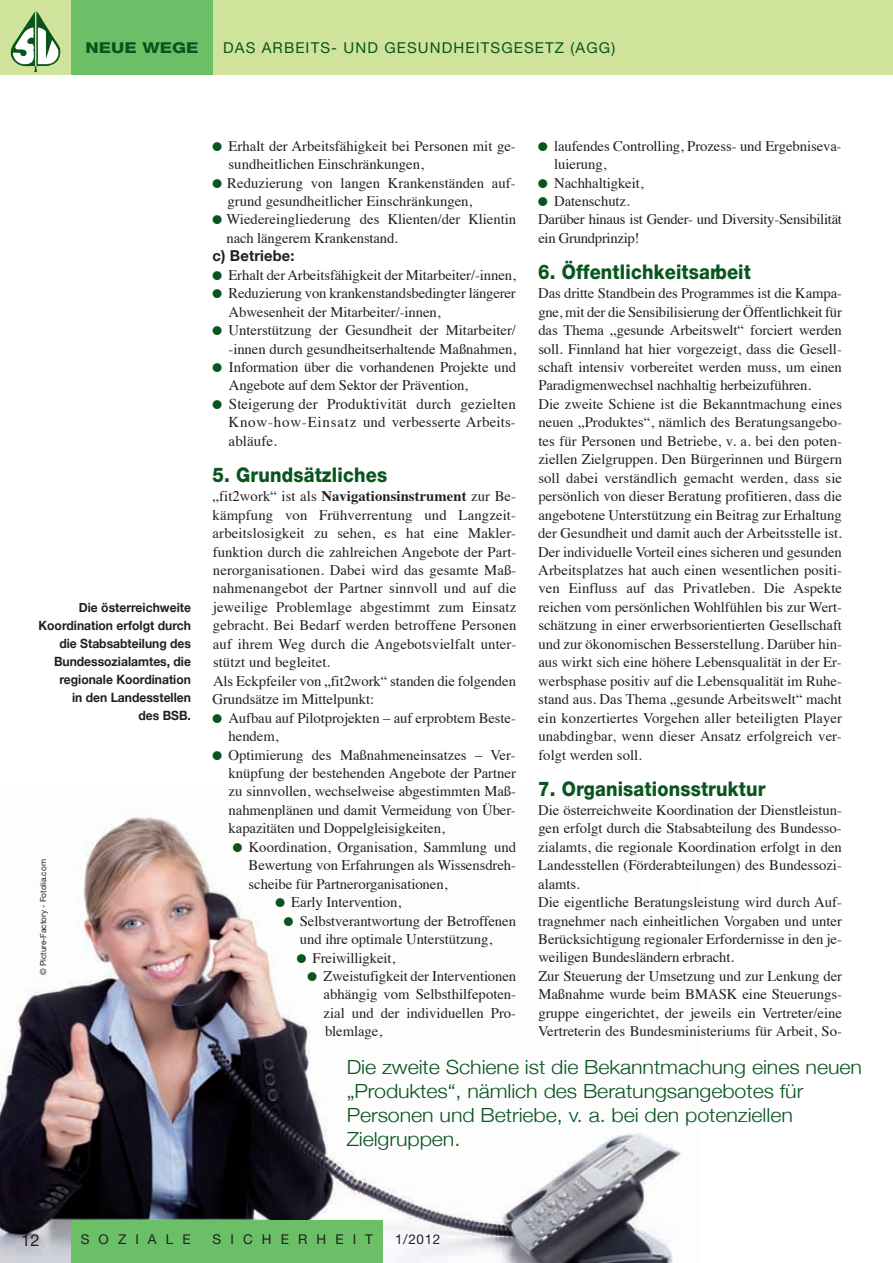
<style>
.page{position:relative;width:893px;height:1263px;background:#fff}
.page>*{position:absolute;margin:0;border:0;box-sizing:border-box;transform-origin:0 0}
.t1{font:800 20.25px "Helvetica Neue";letter-spacing:.01em;color:#08551e;scale:.9 1}
.t2{font:300 19.5px/24px "Helvetica Neue";letter-spacing:-.005em;color:#08551e;scale:1.1 1}
.t3{font:16.5px "Helvetica Neue";color:#231f20}
.t4{font:15px/18.5px "Times";letter-spacing:.01em;color:#231f20;text-align:justify}
.t5{font:15px "Helvetica Neue";letter-spacing:.075em;color:#08551e}
.t6{font:700 15px "Helvetica Neue";letter-spacing:.01em;color:#231f20}
.t7{font:800 15px "Helvetica Neue";color:#08551e;scale:1.2 1}
.t8{font:14.7px/18.5px "Times";color:#231f20}
.t9{font:14.7px "Times";letter-spacing:-.02em;color:#231f20}
.t10{font:13.5px "Helvetica Neue";letter-spacing:.675em;color:#231f20}
.t11{font:700 12.75px/18px "Helvetica Neue";color:#231f20;text-align:right;scale:.95 1}
.t12{font:8.25px "Helvetica Neue";letter-spacing:-.005em;color:#231f20}
.s1{font-family:"Monotype Sorts";font-size:12px;color:#08551e}
.s2{font-weight:700}
</style>
<div class="page">
<img style="left:0;top:816px;width:681px;height:447px">
<div style="left:0;top:0;width:893px;height:74px;background:#d0e39a"></div>
<div style="left:71px;top:0;width:142px;height:74px;background:#6bc067"></div>
<div style="left:71px;top:1220px;width:312px;height:43px;background:#6bc067"></div>
<img style="left:11px;top:11px;width:49px;height:61px">
<p class="t7" style="left:86px;top:43px;width:96px">NEUE WEGE</p>
<p class="t5" style="left:223px;top:43px;width:394px">DAS ARBEITS- UND GESUNDHEITSGESETZ (AGG)</p>
<p class="t11" style="left:38px;top:598px;width:162px">Die österreichweite<br>Koordination erfolgt durch die Stabsabteilung des<br>Bundessozialamtes, die regionale Koordination<br>in den Landesstellen<br>des BSB.</p>
<p class="t12" style="left:40px;top:975px;width:117px;rotate:-90deg">© Picture-Factory - Fotolia.com</p>
<p class="t8" style="left:213px;top:138px;width:305px"><span class="s1">l</span> Erhalt der Arbeitsfähigkeit bei Personen mit ge-</p>
<p class="t8" style="left:229px;top:156px;width:197px">sundheitlichen Einschränkungen,</p>
<p class="t8" style="left:213px;top:175px;width:305px"><span class="s1">l</span> Reduzierung von langen Krankenständen auf-</p>
<p class="t8" style="left:228px;top:193px;width:246px">grund gesundheitlicher Einschränkungen,</p>
<p class="t8" style="left:213px;top:211px;width:305px"><span class="s1">l</span> Wiedereingliederung des Klienten/der Klientin</p>
<p class="t8" style="left:227px;top:230px;width:173px">nach längerem Krankenstand.</p>
<p class="t6" style="left:213px;top:247px;width:83px">c) Betriebe:</p>
<p class="t8" style="left:213px;top:267px;width:305px"><span class="s1">l</span> Erhalt der Arbeitsfähigkeit der Mitarbeiter/-innen,</p>
<p class="t8" style="left:213px;top:285px;width:305px"><span class="s1">l</span> Reduzierung von krankenstandsbedingter längerer</p>
<p class="t8" style="left:229px;top:304px;width:213px">Abwesenheit der Mitarbeiter/-innen,</p>
<p class="t8" style="left:213px;top:322px;width:305px"><span class="s1">l</span> Unterstützung der Gesundheit der Mitarbeiter/</p>
<p class="t8" style="left:229px;top:341px;width:289px">-innen durch gesundheitserhaltende Maßnahmen,</p>
<p class="t8" style="left:213px;top:359px;width:305px"><span class="s1">l</span> Information über die vorhandenen Projekte und</p>
<p class="t8" style="left:229px;top:378px;width:240px">Angebote auf dem Sektor der Prävention,</p>
<p class="t4" style="left:228px;top:396px;width:289px;text-indent:-16px"><span class="s1">l</span> Steigerung der Produktivität durch gezielten Know-how-Einsatz und verbesserte Arbeits&shy;abläufe.</p>
<h1 class="t1" style="left:213px;top:468px;width:195px">5. Grundsätzliches</h1>
<p class="t8" style="left:213px;top:488px;width:305px">„fit2work“ ist als <span class="s2">Navigationsinstrument</span> zur Be-</p>
<p class="t8" style="left:213px;top:507px;width:305px">kämpfung von Frühverrentung und Langzeit-</p>
<p class="t8" style="left:213px;top:525px;width:305px">arbeitslosigkeit zu sehen, es hat eine Makler-</p>
<p class="t8" style="left:213px;top:544px;width:305px">funktion durch die zahlreichen Angebote der Part-</p>
<p class="t8" style="left:213px;top:562px;width:305px">nerorganisationen. Dabei wird das gesamte Maß-</p>
<p class="t8" style="left:213px;top:580px;width:305px">nahmenangebot der Partner sinnvoll und auf die</p>
<p class="t8" style="left:213px;top:599px;width:305px">jeweilige Problemlage abgestimmt zum Einsatz</p>
<p class="t8" style="left:213px;top:617px;width:305px">gebracht. Bei Bedarf werden betroffene Personen</p>
<p class="t8" style="left:213px;top:636px;width:305px">auf ihrem Weg durch die Angebotsvielfalt unter-</p>
<p class="t8" style="left:213px;top:654px;width:119px">stützt und begleitet.</p>
<p class="t8" style="left:213px;top:673px;width:305px">Als Eckpfeiler von „fit2work“ standen die folgenden</p>
<p class="t8" style="left:213px;top:691px;width:163px">Grundsätze im Mittelpunkt:</p>
<p class="t8" style="left:213px;top:710px;width:305px"><span class="s1">l</span> Aufbau auf Pilotprojekten – auf erprobtem Beste-</p>
<p class="t8" style="left:229px;top:728px;width:51px">hendem,</p>
<p class="t8" style="left:213px;top:747px;width:304px"><span class="s1">l</span> Optimierung des Maßnahmeneinsatzes – Ver-</p>
<p class="t8" style="left:229px;top:765px;width:289px">knüpfung der bestehenden Angebote der Partner</p>
<p class="t8" style="left:229px;top:783px;width:289px">zu sinnvollen, wechselweise abgestimmten Maß-</p>
<p class="t8" style="left:229px;top:802px;width:289px">nahmenplänen und damit Vermeidung von Über-</p>
<p class="t8" style="left:229px;top:820px;width:218px">kapazitäten und Doppelgleisigkeiten,</p>
<p class="t8" style="left:233px;top:839px;width:285px"><span class="s1">l</span> Koordination, Organisation, Sammlung und</p>
<p class="t8" style="left:249px;top:857px;width:269px">Bewertung von Erfahrungen als Wissensdreh-</p>
<p class="t8" style="left:249px;top:876px;width:200px">scheibe für Partnerorganisationen,</p>
<p class="t8" style="left:276px;top:894px;width:127px"><span class="s1">l</span> Early Intervention,</p>
<p class="t8" style="left:284px;top:913px;width:234px"><span class="s1">l</span> Selbstverantwortung der Betroffenen</p>
<p class="t8" style="left:300px;top:931px;width:194px">und ihre optimale Unterstützung,</p>
<p class="t8" style="left:297px;top:949px;width:100px"><span class="s1">l</span> Freiwilligkeit,</p>
<p class="t8" style="left:308px;top:968px;width:210px"><span class="s1">l</span> Zweistufigkeit der Interventionen</p>
<p class="t8" style="left:324px;top:986px;width:194px">abhängig vom Selbsthilfepoten-</p>
<p class="t8" style="left:324px;top:1005px;width:194px">zial und der individuellen Pro-</p>
<p class="t8" style="left:325px;top:1023px;width:58px">blemlage,</p>
<p class="t8" style="left:538px;top:138px;width:305px"><span class="s1">l</span> laufendes Controlling, Prozess- und Ergebniseva-</p>
<p class="t8" style="left:554px;top:156px;width:54px">luierung,</p>
<p class="t8" style="left:538px;top:175px;width:107px"><span class="s1">l</span> Nachhaltigkeit,</p>
<p class="t8" style="left:538px;top:193px;width:93px"><span class="s1">l</span> Datenschutz.</p>
<p class="t9" style="left:538px;top:213px;width:305px">Darüber hinaus ist Gender- und Diversity-Sensibilität</p>
<p class="t9" style="left:538px;top:232px;width:103px">ein Grundprinzip!</p>
<h1 class="t1" style="left:538px;top:265px;width:238px">6. Öffentlichkeitsarbeit</h1>
<p class="t8" style="left:538px;top:285px;width:305px">Das dritte Standbein des Programmes ist die Kampa&shy;gne, mit der die Sensibilisierung der Öffentlichkeit für das Thema „gesunde Arbeitswelt“ forciert werden soll. Finnland hat hier vorgezeigt, dass die Gesell&shy;schaft intensiv vorbereitet werden muss, um einen Paradigmenwechsel nachhaltig herbeizuführen.<br>Die zweite Schiene ist die Bekanntmachung eines neuen „Produktes“, nämlich des Beratungsangebo&shy;tes für Personen und Betriebe, v. a. bei den poten&shy;ziellen Zielgruppen. Den Bürgerinnen und Bürgern soll dabei verständlich gemacht werden, dass sie persönlich von dieser Beratung profitieren, dass die angebotene Unterstützung ein Beitrag zur Erhaltung der Gesundheit und damit auch der Arbeitsstelle ist.<br>Der individuelle Vorteil eines sicheren und gesunden Arbeitsplatzes hat auch einen wesentlichen positi&shy;ven Einfluss auf das Privatleben. Die Aspekte reichen vom persönlichen Wohlfühlen bis zur Wert&shy;schätzung in einer erwerbsorientierten Gesellschaft und zur ökonomischen Besserstellung. Darüber hin&shy;aus wirkt sich eine höhere Lebensqualität in der Er&shy;werbsphase positiv auf die Lebensqualität im Ruhe&shy;stand aus. Das Thema „gesunde Arbeitswelt“ macht ein konzertiertes Vorgehen aller beteiligten Player unabdingbar, wenn dieser Ansatz erfolgreich ver&shy;folgt werden soll.</p>
<h1 class="t1" style="left:538px;top:781px;width:254px">7. Organisationsstruktur</h1>
<p class="t8" style="left:538px;top:802px;width:305px">Die österreichweite Koordination der Dienstleistun&shy;gen erfolgt durch die Stabsabteilung des Bundesso&shy;zialamts, die regionale Koordination erfolgt in den Landesstellen (Förderabteilungen) des Bundessozi&shy;alamts.<br>Die eigentliche Beratungsleistung wird durch Auf&shy;tragnehmer nach einheitlichen Vorgaben und unter Berücksichtigung regionaler Erfordernisse in den je&shy;weiligen Bundesländern erbracht.<br>Zur Steuerung der Umsetzung und zur Lenkung der Maßnahme wurde beim BMASK eine Steuerungs&shy;gruppe eingerichtet, der jeweils ein Vertreter/eine Vertreterin des Bundesministeriums für Arbeit, So-</p>
<h2 class="t2" style="left:347px;top:1054px;width:470px">Die zweite Schiene ist die Bekanntmachung eines neuen „Produktes“, nämlich des Beratungsangebotes für Personen und Betriebe, v. a. bei den potenziellen Zielgruppen.</h2>
<p class="t3" style="left:21px;top:1234px;width:20px">12</p>
<p class="t10" style="left:81px;top:1234px;width:111px">SOZIALE</p>
<p class="t10" style="left:213px;top:1234px;width:162px">SICHERHEIT</p>
<p class="t10" style="left:395px;top:1234px;width:47px">1/2012</p>
</div>
